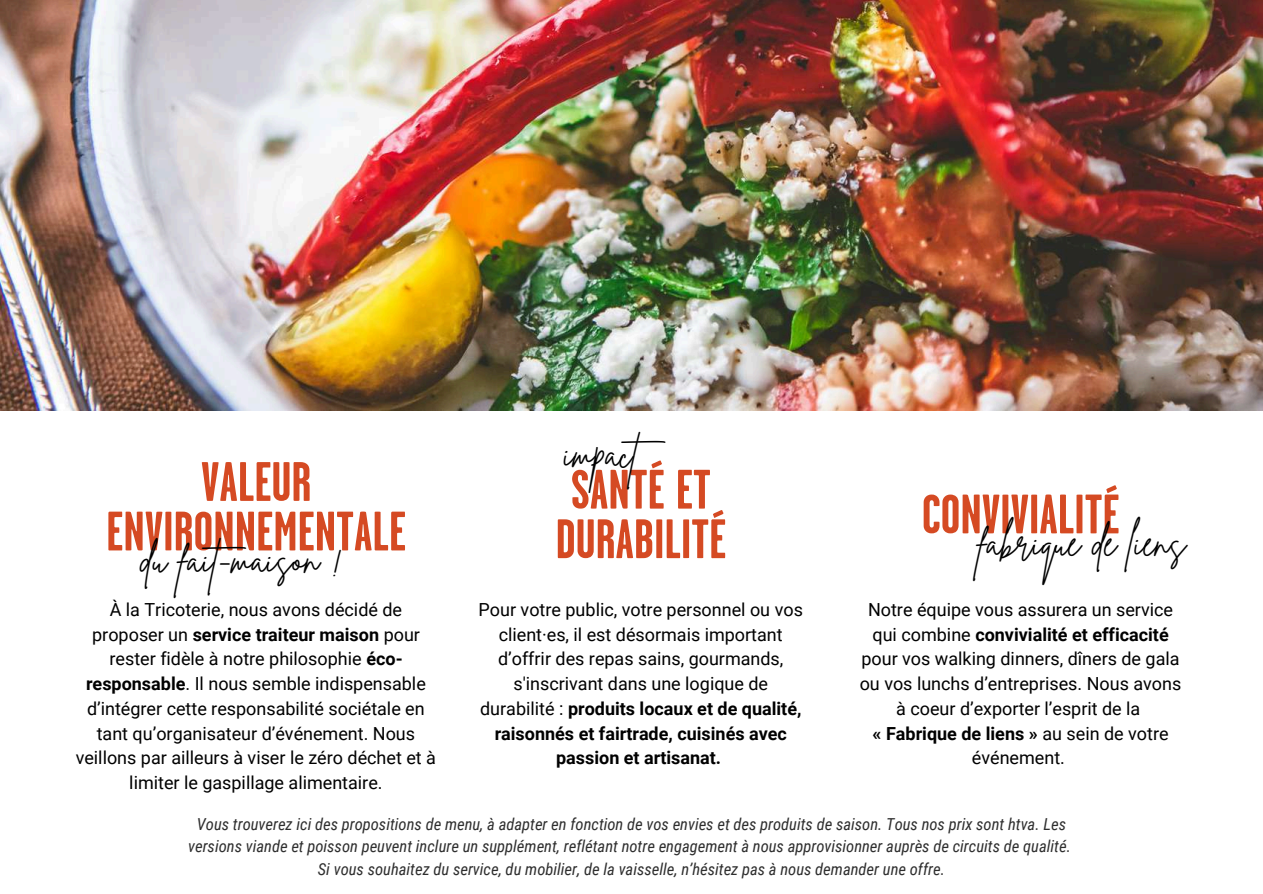
<style>
.page{position:relative;width:1263px;height:894px;background:#fff}
.page>*{position:absolute;margin:0;border:0;box-sizing:border-box;transform-origin:0 0}
.t1{font:700 55.35px/49.5px "Garage Gothic";color:#d54a23;text-align:center}
.t2{font:39.3px "Brittany Signature";color:#000}
.t3{font:18px/24.8px "Roboto";color:#000;text-align:center}
.t4{font:italic 16.5px/22.5px "Roboto Condensed";color:#2e2e2e;text-align:center}
.s1{font-weight:700}
</style>
<div class="page">
<img style="left:0;top:0;width:1263px;height:410px">
<h2 class="t2" style="left:564px;top:427px;width:114px">impact</h2>
<h1 class="t1" style="left:556px;top:470px;width:172px;text-align:left">SANTÉ ET<br>DURABILITÉ</h1>
<h1 class="t1" style="left:106px;top:462px;width:301px">VALEUR<br>ENVIRONNEMENTALE</h1>
<h2 class="t2" style="left:141px;top:533px;width:204px">du fait-maison !</h2>
<p class="t3" style="left:76px;top:597px;width:362px">À la Tricoterie, nous avons décidé de proposer un <span class="s1">service traiteur maison</span> pour rester fidèle à notre philosophie <span class="s1">éco&shy;responsable</span>. Il nous semble indispensable d’intégrer cette responsabilité sociétale en tant qu’organisateur d’événement. Nous veillons par ailleurs à viser le zéro déchet et à limiter le gaspillage alimentaire.</p>
<p class="t3" style="left:479px;top:597px;width:326px">Pour votre public, votre personnel ou vos client·es, il est désormais important d’offrir des repas sains, gourmands, s'inscrivant dans une logique de durabilité : <span class="s1">produits locaux et de qualité, raisonnés et fairtrade, cuisinés avec passion et artisanat.</span></p>
<h1 class="t1" style="left:922px;top:494px;width:199px">CONVIVIALITÉ</h1>
<h2 class="t2" style="left:979px;top:516px;width:209px">fabrique de liens</h2>
<p class="t3" style="left:860px;top:597px;width:323px">Notre équipe vous assurera un service qui combine <span class="s1">convivialité et efficacité </span>pour vos walking dinners, dîners de gala ou vos lunchs d’entreprises. Nous avons à coeur d’exporter l’esprit de la<br><span class="s1">« Fabrique de liens »</span> au sein de votre événement.</p>
<p class="t4" style="left:188px;top:812px;width:884px">Vous trouverez ici des propositions de menu, à adapter en fonction de vos envies et des produits de saison. Tous nos prix sont htva. Les versions viande et poisson peuvent inclure un supplément, reflétant notre engagement à nous approvisionner auprès de circuits de qualité.<br>Si vous souhaitez du service, du mobilier, de la vaisselle, n’hésitez pas à nous demander une offre.</p>
</div>
